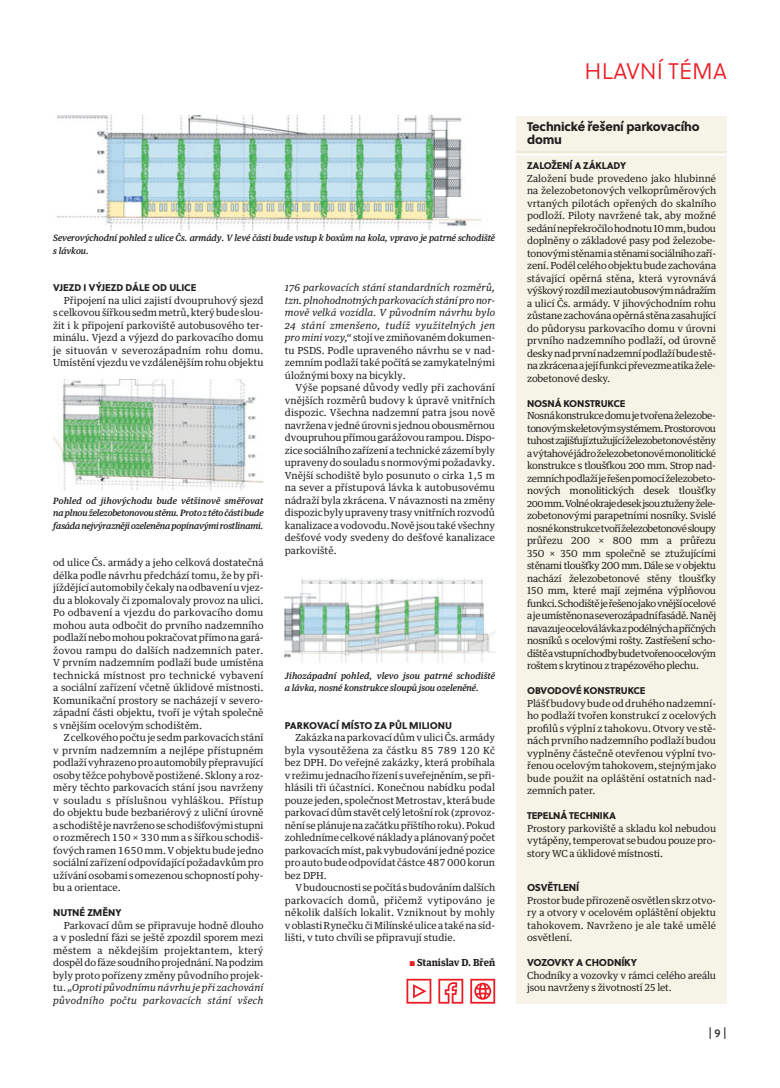
<style>
.page{position:relative;width:780px;height:1088px;background:#fff}
.page>*{position:absolute;margin:0;border:0;box-sizing:border-box;transform-origin:0 0}
.t1{font:22.5px "Soleil Lt";color:#ed1c24}
.t2{font:12.5px/12.5px "Soleil Xb";letter-spacing:-.015em;color:#231f20}
.t3{font:11.25px "Soleil Bk";color:#231f20}
.t4{font:10px "Soleil Xb";letter-spacing:-.015em;color:#231f20}
.t5{font:9.75px/12.5px "Guardian Text Egyp";color:#231f20;text-align:justify}
.t6{font:italic 9.75px/12.5px "Guardian Text Egyp";letter-spacing:.035em;color:#231f20;text-align:justify}
.t7{font:9.75px "Soleil Xb";letter-spacing:-.015em;color:#231f20}
.t8{font:700 9.75px "Guardian Text Egyp";color:#231f20}
.t9{font:italic 500 8.75px/12.5px "Guardian Text Egyp";color:#231f20}
.t10{font:italic 500 8.75px/12.5px "Guardian Text Egyp";letter-spacing:.02em;color:#231f20}
.s1{font-style:italic}
.s2{font-style:normal}
.s3{font-family:"Soleil Bk";font-weight:400;font-size:9.62px;color:#ed1c24}
</style>
<div class="page">
<div style="left:516px;top:116px;width:210px;height:887px;background:#f6f4e6"></div>
<hr style="left:516px;top:151px;width:210px;height:2px;background:#edead8">
<hr style="left:516px;top:154px;width:210px;height:2px;background:#fff">
<img style="left:56px;top:116px;width:426px;height:113px">
<img style="left:53px;top:379px;width:210px;height:112px">
<img style="left:285px;top:579px;width:210px;height:83px">
<svg style="left:406px;top:979px;width:25px;height:24px"></svg>
<svg style="left:438px;top:979px;width:25px;height:24px"></svg>
<svg style="left:470px;top:979px;width:25px;height:24px"></svg>
<p class="t9" style="left:53px;top:232px;width:443px">Severovýchodní pohled z ulice Čs. armády. V levé části bude vstup k boxům na kola, vpravo je patrné schodiště s lávkou.</p>
<p class="t7" style="left:53px;top:282px;width:145px">VJEZD I VÝJEZD DÁLE OD ULICE</p>
<p class="t5" style="left:53px;top:295px;width:212px;text-indent:11px">Připojení na ulici zajistí dvoupruhový sjezd s celkovou šířkou sedm metrů, který bude slou&shy;žit i k připojení parkoviště autobusového ter&shy;minálu. Vjezd a výjezd do parkovacího domu je situován v severozápadním rohu domu.<br>Umístění vjezdu ve vzdálenějším rohu objektu</p>
<p class="t9" style="left:53px;top:495px;width:212px;text-align:justify">Pohled od jihovýchodu bude většinově směřovat na plnou železobetonovou stěnu. Proto z této části bude fasáda nejvýrazněji ozeleněna popínavými rostlinami.</p>
<p class="t5" style="left:53px;top:557px;width:212px">od ulice Čs. armády a jeho celková dostatečná délka podle návrhu předchází tomu, že by při&shy;jíždějící automobily čekaly na odbavení u vjez&shy;du a blokovaly či zpomalovaly provoz na ulici.<br>Po odbavení a vjezdu do parkovacího domu mohou auta odbočit do prvního nadzemního podlaží nebo mohou pokračovat přímo na gará&shy;žovou rampu do dalších nadzemních pater.<br>V prvním nadzemním podlaží bude umístěna technická místnost pro technické vybavení a sociální zařízení včetně úklidové místnosti.<br>Komunikační prostory se nacházejí v severo&shy;západní části objektu, tvoří je výtah společně s vnějším ocelovým schodištěm.</p>
<p class="t5" style="left:53px;top:732px;width:212px;text-indent:11px">Z celkového počtu je sedm parkovacích stání v prvním nadzemním a nejlépe přístupném podlaží vyhrazeno pro automobily přepravující osoby těžce pohybově postižené. Sklony a roz&shy;měry těchto parkovacích stání jsou navrženy v souladu s příslušnou vyhláškou. Přístup do objektu bude bezbariérový z uliční úrovně a schodiště je navrženo se schodišťovými stupni o rozměrech 150 × 330 mm a s šířkou schodiš&shy;ťových ramen 1650 mm. V objektu bude jedno sociální zařízení odpovídající požadavkům pro užívání osobami s omezenou schopností pohy&shy;bu a orientace.</p>
<p class="t7" style="left:53px;top:907px;width:70px">NUTNÉ ZMĚNY</p>
<p class="t5" style="left:53px;top:920px;width:212px;text-indent:11px">Parkovací dům se připravuje hodně dlouho a v poslední fázi se ještě zpozdil sporem mezi městem a někdejším projektantem, který dospěl do fáze soudního projednání. Na podzim byly proto pořízeny změny původního projek&shy;tu. <span class="s1">„Oproti původnímu návrhu je při zachování původního počtu parkovacích stání všech</span></p>
<p class="t6" style="left:285px;top:282px;width:212px">176 parkovacích stání standardních rozměrů, tzn. plnohodnotných parkovacích stání pro nor&shy;mově velká vozidla. V původním návrhu bylo 24 stání zmenšeno, tudíž využitelných jen pro mini vozy,“ <span class="s2">stojí ve zmiňovaném dokumen&shy;tu PSDS. Podle upraveného návrhu se v nad&shy;zemním podlaží také počítá se zamykatelnými úložnými boxy na bicykly.</span></p>
<p class="t5" style="left:285px;top:382px;width:212px;text-indent:11px">Výše popsané důvody vedly při zachování vnějších rozměrů budovy k úpravě vnitřních dispozic. Všechna nadzemní patra jsou nově navržena v jedné úrovni s jednou obousměrnou dvoupruhou přímou garážovou rampou. Dispo&shy;zice sociálního zařízení a technické zázemí byly upraveny do souladu s normovými požadavky.<br>Vnější schodiště bylo posunuto o cirka 1,5 m na sever a přístupová lávka k autobusovému nádraží byla zkrácena. V návaznosti na změny dispozic byly upraveny trasy vnitřních rozvodů kanalizace a vodovodu. Nově jsou také všechny dešťové vody svedeny do dešťové kanalizace parkoviště.</p>
<p class="t10" style="left:285px;top:670px;width:212px">Jihozápadní pohled, vlevo jsou patrné schodiště a lávka, nosné konstrukce sloupů jsou ozeleněné.</p>
<p class="t7" style="left:285px;top:720px;width:169px">PARKOVACÍ MÍSTO ZA PŮL MILIONU</p>
<p class="t5" style="left:285px;top:732px;width:212px;text-indent:11px">Zakázka na parkovací dům v ulici Čs. armády byla vysoutěžena za částku 85 789 120 Kč bez DPH. Do veřejné zakázky, která probíhala v režimu jednacího řízení s uveřejněním, se při&shy;hlásili tři účastníci. Konečnou nabídku podal pouze jeden, společnost Metrostav, která bude parkovací dům stavět celý letošní rok (zprovoz&shy;nění se plánuje na začátku příštího roku). Pokud zohledníme celkové náklady a plánovaný počet parkovacích míst, pak vybudování jedné pozice pro auto bude odpovídat částce 487 000 korun bez DPH.</p>
<p class="t5" style="left:285px;top:882px;width:212px;text-indent:11px">V budoucnosti se počítá s budováním dalších parkovacích domů, přičemž vytipováno je několik dalších lokalit. Vzniknout by mohly v oblasti Rynečku či Milínské ulice a také na síd&shy;lišti, v tuto chvíli se připravují studie.</p>
<p class="t8" style="left:409px;top:958px;width:87px"><span class="s3">S</span> Stanislav D. Břeň</p>
<h1 class="t1" style="left:584px;top:58px;width:144px">HLAVNÍ TÉMA</h1>
<p class="t2" style="left:527px;top:121px;width:174px">Technické řešení parkovacího domu</p>
<p class="t7" style="left:527px;top:160px;width:101px">ZALOŽENÍ A ZÁKLADY</p>
<p class="t5" style="left:527px;top:172px;width:191px">Založení bude provedeno jako hlubinné na železobetonových velkoprůměrových vrtaných pilotách opřených do skalního podloží. Piloty navržené tak, aby možné sedání nepřekročilo hodnotu 10mm, budou doplněny o základové pasy pod železobe&shy;tonovými stěnami astěnami sociálního zaří&shy;zení. Podél celého objektu bude zachována stávající opěrná stěna, která vyrovnává výškový rozdíl mezi autobusovým nádražím a ulicí Čs. armády. V jihovýchodním rohu zůstane zachována opěrná stěna zasahující do půdorysu parkovacího domu v úrovni prvního nadzemního podlaží, od úrovně desky nad první nadzemní podlaží bude stě&shy;na zkrácena ajejí funkci převezme atika žele&shy;zobetonové desky.</p>
<p class="t7" style="left:527px;top:397px;width:100px">NOSNÁ KONSTRUKCE</p>
<p class="t5" style="left:527px;top:410px;width:191px">Nosná konstrukce domu je tvořena železobe&shy;tonovým skeletovým systémem. Prostorovou tuhost zajišťují ztužující železobetonové stěny avýtahové jádro železobetonové monolitické konstrukce s tloušťkou 200 mm. Strop nad&shy;zemních podlaží je řešen pomocí železobeto&shy;nových monolitických desek tloušťky 200mm. Volné okraje desek jsou ztuženy žele&shy;zobetonovými parapetními nosníky. Svislé nosné konstrukce tvoří železobetonové sloupy průřezu 200 × 800 mm a průřezu 350 × 350 mm společně se ztužujícími stěnami tloušťky 200 mm. Dále se v objektu nachází železobetonové stěny tloušťky 150 mm, které mají zejména výplňovou funkci. Schodiště je řešeno jako vnější ocelové aje umístěno na severozápadní fasádě. Na něj navazuje ocelová lávka zpodélných apříčných nosníků s ocelovými rošty. Zastřešení scho&shy;diště avstupní chodby bude tvořeno ocelovým roštem s krytinou z trapézového plechu.</p>
<p class="t7" style="left:527px;top:685px;width:120px">OBVODOVÉ KONSTRUKCE</p>
<p class="t5" style="left:527px;top:697px;width:191px">Plášť budovy bude od druhého nadzemní&shy;ho podlaží tvořen konstrukcí z ocelových profilů s výplní z tahokovu. Otvory ve stě&shy;nách prvního nadzemního podlaží budou vyplněny částečně otevřenou výplní tvo&shy;řenou ocelovým tahokovem, stejným jako bude použit na opláštění ostatních nad&shy;zemních pater.</p>
<p class="t7" style="left:527px;top:810px;width:90px">TEPELNÁ TECHNIKA</p>
<p class="t5" style="left:527px;top:822px;width:191px">Prostory parkoviště a skladu kol nebudou vytápěny, temperovat se budou pouze pro&shy;story WC a úklidové místnosti.</p>
<p class="t4" style="left:527px;top:882px;width:53px">OSVĚTLENÍ</p>
<p class="t5" style="left:527px;top:895px;width:191px">Prostor bude přirozeně osvětlen skrz otvo&shy;ry a otvory v ocelovém opláštění objektu tahokovem. Navrženo je ale také umělé osvětlení.</p>
<p class="t4" style="left:527px;top:957px;width:111px">VOZOVKY A CHODNÍKY</p>
<p class="t5" style="left:527px;top:970px;width:190px">Chodníky a vozovky v rámci celého areálu jsou navrženy s životností 25 let.</p>
<p class="t3" style="left:708px;top:1026px;width:20px">| 9|</p>
</div>
